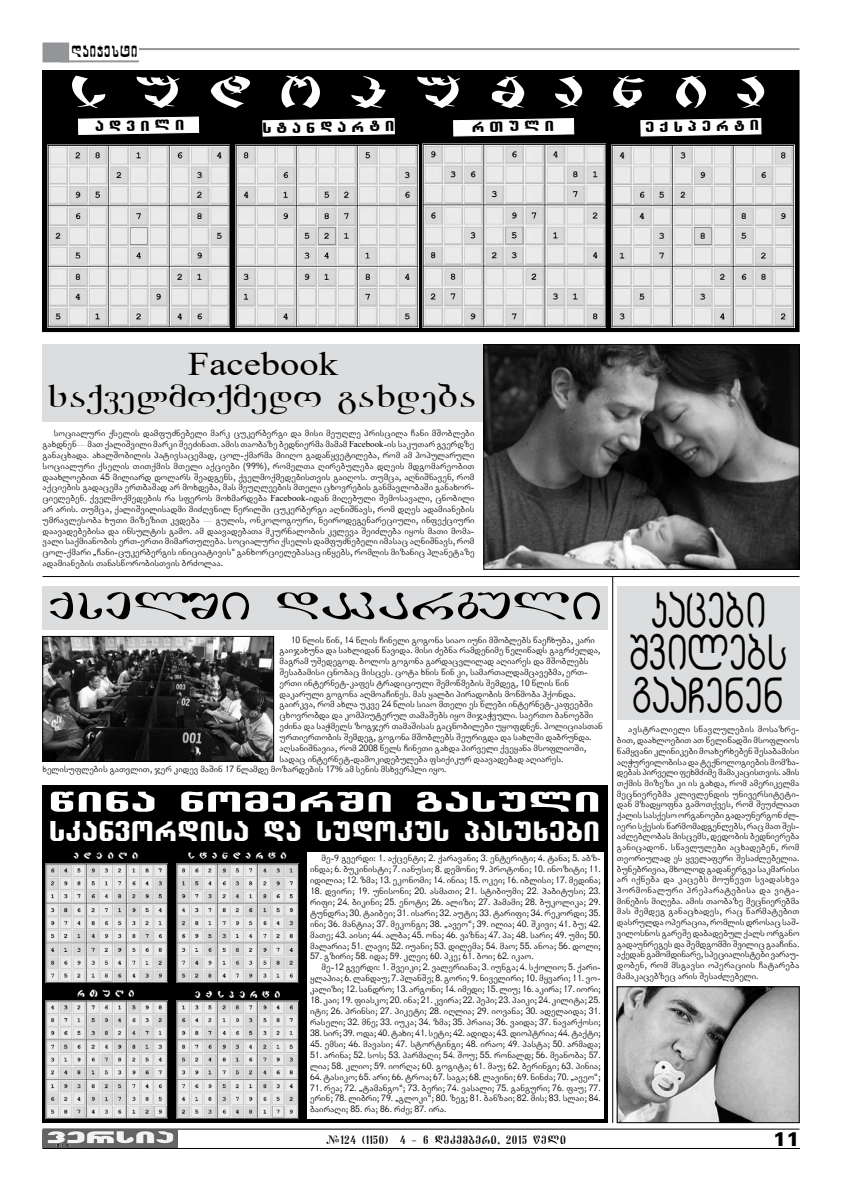
<style>
.page{position:relative;width:842px;height:1191px;background:#fff}
.page>*{position:absolute;margin:0;border:0;box-sizing:border-box;transform-origin:0 0}
.t1{font:49.1px/42.6px "Geo Avaza Mtavr";color:#000;text-align:center;scale:.77 1}
.t2{font:46.1px "GHINURI";color:#fff;scale:2.5 1}
.t3{font:34.5px "Phunji Mtavruli";color:#000;scale:1.51 1}
.t4{font:33px "Tamta";color:#000;scale:1.17 1}
.t5{font:33px "Times New Roman";color:#000;scale:1.17 1}
.t6{font:29.1px/29.1px "GEO Balav Mtavr";color:#fff;scale:1.82 1}
.t7{font:20px "USA Black";color:#000}
.t8{font:15px "GEO Balav Mtavr";color:#000;scale:1.2 1}
.t9{font:12px "Geo Gedi Mze";color:#000;scale:2 1}
.t10{font:10.2px "GHINURI";letter-spacing:.21em;color:#fff;scale:1.97 1}
.t11{font:10px "Dumba Mtavr";color:#000}
.t12{font:9.7px "GHINURI";letter-spacing:.21em;color:#fff;scale:2.13 1}
.t13{font:9.1px/10.9px "Kolhety Normal";color:#000;text-align:justify}
.t14{font:9px/10.7px "Kolhety Normal";letter-spacing:-.005em;color:#000;text-align:justify}
.s1{font-family:"Times New Roman"}
</style>
<div class="page">
<hr style="left:43px;top:1128px;width:756px;height:1px;background:#000">
<img style="left:43px;top:1130px;width:135px;height:17px">
<hr style="left:43px;top:1148px;width:757px;height:1px;background:#000">
<div style="left:42px;top:785px;width:566px;height:338px;background:#000"></div>
<img style="left:177px;top:864px;width:122px;height:118px">
<img style="left:45px;top:1000px;width:122px;height:118px">
<img style="left:177px;top:1000px;width:122px;height:118px">
<img style="left:45px;top:864px;width:122px;height:118px">
<div style="left:307px;top:852px;width:296px;height:266px;background:#fff"></div>
<div style="left:43px;top:70px;width:756px;height:261px;background:#000"></div>
<div style="left:42px;top:70px;width:757px;height:262px;border:1px solid #000"></div>
<img style="left:47px;top:144px;width:183px;height:184px">
<img style="left:235px;top:144px;width:183px;height:184px">
<img style="left:423px;top:144px;width:183px;height:184px">
<img style="left:612px;top:144px;width:182px;height:183px">
<svg style="left:78px;top:116px;width:121px;height:19px;background:#dbdbdb"></svg>
<svg style="left:262px;top:118px;width:133px;height:19px;background:#dadada"></svg>
<svg style="left:453px;top:118px;width:122px;height:19px;background:#d9d9d9"></svg>
<svg style="left:640px;top:118px;width:122px;height:19px;background:#d9d9d9"></svg>
<hr style="left:61px;top:60px;width:78px;height:2px;background:#939598">
<div style="left:43px;top:43px;width:26px;height:19px;background:#939598"></div>
<div style="left:42px;top:42px;width:27px;height:20px;border:1px solid #939598"></div>
<hr style="left:139px;top:48px;width:660px;height:2px;background:#939598">
<div style="left:43px;top:344px;width:441px;height:78px;background:#dcddde"></div>
<div style="left:43px;top:586px;width:565px;height:43px;background:#dcddde"></div>
<div style="left:617px;top:586px;width:182px;height:133px;background:#dcddde"></div>
<hr style="left:42px;top:576px;width:757px;height:1px;background:#000">
<img style="left:486px;top:346px;width:311px;height:221px">
<div style="left:484px;top:344px;width:315px;height:225px;border:1px solid #000"></div>
<img style="left:44px;top:638px;width:228px;height:121px">
<div style="left:42px;top:636px;width:232px;height:125px;border:1px solid #000"></div>
<img style="left:619px;top:988px;width:178px;height:133px">
<div style="left:617px;top:986px;width:182px;height:137px;border:1px solid #000"></div>
<hr style="left:612px;top:576px;width:1px;height:546px;background:#000">
<h3 class="t9" style="left:72px;top:43px;width:35px">DAIJESTI</h3>
<h2 class="t2" style="left:72px;top:74px;width:281px">S U D O K U M A N I A</h2>
<h3 class="t8" style="left:95px;top:117px;width:76px;rotate:-1deg">ADVILI</h3>
<h3 class="t8" style="left:262px;top:119px;width:112px;rotate:-1deg">STANDARTI</h3>
<h3 class="t8" style="left:472px;top:118px;width:70px;rotate:-1deg">RTULI</h3>
<h3 class="t8" style="left:645px;top:118px;width:96px;rotate:-1deg">EQSPERTI</h3>
<h3 class="t5" style="left:188px;top:340px;width:130px">Facebook</h3>
<h3 class="t4" style="left:48px;top:380px;width:369px">SAQVELMOQMEDO GAXDEBA</h3>
<p class="t14" style="left:43px;top:428px;width:434px;text-indent:11px">SOCIALURI QSELIS DAMFUZNEBELI MARK CUKERBERGI DA MISI MEURLE PRISCILA CANI MSOBLEBI GAXDNEN_ MAT QALISVILI MARKI SEEZINAT. AMIS TAOBAZE BEDNIERMA MAMAM <span class="s1">Facebook</span>-IS SAKUTAR GVERDZE GANACXADA. AXALSOBILIS PATIVSACEMAD, COL-QMARMA MIIRO GADAWYVETILEBA, ROM AM POPULARULI SOCIALURI QSELIS TITQMIS MTELI AQCIEBI (99%), ROMELTA RIREBULEBA DREIS MDGOMAREOBIT DAAXLOEBIT 45 MILIARD DOLARS SEADGENS, QVELMOQMEDEBISTVIS GAIROS. TUMCA, ARNISNAVEN, ROM AQCIEBIS GADACEMA ERTBASAD AR MOXDEBA, MAS MEURLEEBIS MTELI CXOVREBIS GANMAVLOBASI GANAXOR-CIELEBEN. QVELMOQMEDEBIS RA SFEROS MOXMARDEBA <span class="s1">Facebook</span>-IDAN MIREBULI SEMOSAVALI, CNOBILI AR ARIS. TUMCA, QALISVILISADMI MIZRVNIL WERILSI CUKERBERGI ARNISNAVS, ROM DRES ADAMIANEBIS UMRAVLESOBA XUTI MIZEZIT KVDEBA _ GULIS, ONKOLOGIURI, NEIRODEGENARECIULI, INFEQCIURI DAAVADEBEBISA DA INSULTIS GAMO. AM DAAVADEBATA MKURNALOBIS KVLEVA SEIZLEBA IYOS MATI MOMA-VALI SAQMIANOBIS ERT-ERTI MIMARTULEBA. SOCIALURI QSELIS DAMFUZNEBELI IMASAC ARNISNAVS, ROM COL-QMARI `CANI-CUKERBERGIS INICIATIVIS~ GANXORCIELEBASAC IWYEBS, ROMLIS MIZANIC PLANETAZE ADAMIANEBIS TANASWOROBISTVIS BRZOLAA.</p>
<h3 class="t3" style="left:48px;top:586px;width:369px">QSELSI DAKARGULI</h3>
<p class="t14" style="left:291px;top:635px;width:305px">10 WLIS WIN, 14 WLIS CINELI GOGONA SIAO IUNI MSOBLEBS WAECXUBA, KARI</p>
<p class="t14" style="left:280px;top:646px;width:322px">GAIJAXUNA DA SAXLIDAN WAVIDA. MISI ZEBNA RAMDENIME WELIWADS GAGRZELDA,</p>
<p class="t14" style="left:280px;top:656px;width:310px">MAGRAM USEDEGOD. BOLOS GOGONA GARDACVLILAD ARIARES DA MSOBLEBS</p>
<p class="t14" style="left:280px;top:667px;width:310px">SESABAMISI CNOBAC MISCES. COTA XNIS WIN KI, SAMARTALDAMCAVEBMA, ERT-</p>
<p class="t14" style="left:280px;top:678px;width:291px">ERTI INTERNET-KAFES TRADICIULI SEMOWMEBIS SEMDEG, 10 WLIS WIN</p>
<p class="t14" style="left:280px;top:689px;width:298px">DAKARULI GOGONA ARMOACINES. MAS YALBI PIRADOBIS MOWMOBA HQONDA.</p>
<p class="t14" style="left:280px;top:700px;width:315px">GAIRKVA, ROM AXLA UKVE 24 WLIS SIAO MTELI ES WLEBI INTERNET-KAFEEBSI</p>
<p class="t14" style="left:280px;top:710px;width:315px">CXOVROBDA DA KOMPIUTERUL TAMASEBS IYO MIJAWVULI. SAERTO BANOEBSI</p>
<p class="t14" style="left:280px;top:721px;width:325px">EZINA DA SAWMELS ZOGJER TAMASISAS GACNOBILEBI UYOFDNEN. POLICIASTAN</p>
<p class="t14" style="left:280px;top:732px;width:314px">URTIERTOBIS SEMDEG, GOGONA MSOBLEBS SEURIGDA DA SAXLSI DABRUNDA.</p>
<p class="t14" style="left:280px;top:743px;width:308px">ARSANISNAVIA, ROM 2008 WELS CINETI GAXDA PIRVELI QVEYANA MSOFLIOSI,</p>
<p class="t14" style="left:280px;top:754px;width:285px">SADAC INTERNET-DAMOKIDEBULEBA FSIQIKUR DAAVADEBAD ARIARES.</p>
<p class="t14" style="left:42px;top:764px;width:406px">XELISUFLEBIS GATVLIT, JER KIDEV MASIN 17 WLAMDE MOZARDEBIS 17% AM SENIS MSXVERPLI IYO.</p>
<h3 class="t6" style="left:48px;top:787px;width:305px">WINA NOMERSI GASULI<br>SKANVORDISA DA SUDOKUS PASUXEBI</h3>
<p class="t12" style="left:189px;top:851px;width:48px">STANDARTI</p>
<p class="t12" style="left:74px;top:851px;width:32px">ADVILI</p>
<p class="t13" style="left:310px;top:853px;width:292px;text-indent:11px">ME-9 GVERDI: 1. AQCENTI; 2. QARAVANI; 3. ENTERITI; 4. TANA; 5. ABZ-INDA; 6. BUKINISTI; 7. IANUSI; 8. DEMONI; 9. PROTONI; 10. INOZITI; 11.<br>IDILIA; 12. ZMA; 13. EKONOMI; 14. INIA; 15. OKEI; 16. IBLISI; 17. MEDINA;</p>
<p class="t13" style="left:310px;top:886px;width:292px">18. DVIRI; 19. UNISONI; 20. ASMATI; 21. STIBIUMI; 22. HABITUSI; 23.<br>RIFI; 24. BIKINI; 25. ENOTI; 26. ALIZI; 27. HAMAMI; 28. BUKOLIKA; 29.<br>TUNDRA; 30. TAIBEI; 31. ISARI; 32. AUTI; 33. TARIFI; 34. REKORDI; 35.<br>INI; 36. MANTIA; 37. MEKONGI; 38. `AVEO~; 39. ILIA; 40. SKIVI; 41. BU; 42.<br>MATE; 43. AISI; 44. ALBA; 45. ONA; 46. VAZNA; 47. PA; 48. SARI; 49. UMI; 50.<br>MALARIA; 51. LAVI; 52. IUANI; 53. DILEMA; 54. MAO; 55. ANOA; 56. DOLI;</p>
<p class="t13" style="left:310px;top:951px;width:225px">57. GZIRI; 58. IDA; 59. KLEI; 60. PKE; 61. BOI; 62. IKAO.</p>
<p class="t13" style="left:321px;top:962px;width:281px">ME-12 GVERDI: 1. SVEIKI; 2. VALERIANA; 3. IUNGA; 4. SQOLIO; 5. QARI-</p>
<p class="t13" style="left:310px;top:973px;width:292px">YLAPIA; 6. LANDAU; 7. PLANSE; 8. GORI; 9. NIVELIRI; 10. MYVARI; 11. VO-</p>
<p class="t13" style="left:310px;top:984px;width:292px">KALIZI; 12. SANDRO; 13. ARGONI; 14. IMEDI; 15. LIU; 16. AKIRA; 17. IORI;</p>
<p class="t13" style="left:310px;top:995px;width:292px">18. KAI; 19. FIASKO; 20. INA; 21. KVIRA; 22. PEPI; 23. PAIKI; 24. KILITA; 25.<br>ITI; 26. PRINSI; 27. PIKETI; 28. IRLIA; 29. IOVANA; 30. ADELAIDA; 31.<br>RASELI; 32. MNE; 33. IUKA; 34. ZMA; 35. PRAIA; 36. VAIDA; 37. NAVARQOSI;</p>
<p class="t13" style="left:310px;top:1028px;width:292px">38. SIR; 39. ODA; 40. TAXI; 41. SETI; 42. ADIDA; 43. DIOPTRIA; 44. TAQTI;</p>
<p class="t13" style="left:310px;top:1039px;width:292px">45. EMSI; 46. MAVASI; 47. STORTINGI; 48. IRAO; 49. PASTA; 50. ARMADA;</p>
<p class="t13" style="left:310px;top:1050px;width:292px">51. ARINA; 52. SOS; 53. PARMARI; 54. SOU; 55. RONALD; 56. MEANOBA; 57.<br>LIA; 58. KLIO; 59. IORRA; 60. GOGITA; 61. MAU; 62. BERINGI; 63. PINIA;</p>
<p class="t13" style="left:310px;top:1071px;width:292px">64. TASIKO; 65. ARI; 66. TROA; 67. SAGA; 68. LAVINI; 69. NINZA; 70. `AVEO~;</p>
<p class="t13" style="left:310px;top:1082px;width:292px">71. REA; 72. `TAMANGO~; 73. BERI; 74. VASALI; 75. GANGURI; 76. FAU; 77.<br>ERIN; 78. LIBRI; 79. `GLOKI~; 80. ZEG; 81. BANZAI; 82. MIS; 83. SLAI; 84.<br>BAIRARI; 85. RA; 86. RZE; 87. IRA.</p>
<p class="t10" style="left:78px;top:989px;width:31px">RTULI</p>
<p class="t10" style="left:195px;top:990px;width:45px">EQSPERTI</p>
<h1 class="t1" style="left:629px;top:591px;width:208px">KACEBI<br>SVILEBS<br>GAACENEN</h1>
<p class="t14" style="left:617px;top:724px;width:184px;text-indent:11px">AVSTRALIELI SWAVLULEBIS MOSAZRE-BIT, DAAXLOEBIT AT WELIWADSI MSOFLIOS WAMYVANI KLINIKEBI MOAXERXEBEN SESABAMISI ARWURVILOBISA DA TEQNOLOGIEBIS MOMZA-DEBAS PIRVELI FEXMZIME MAMAKACISTVIS. AMIS TQMIS MIZEZI KI IS GAXDA, ROM AMERIKELMA MECNIEREBMA KLIVLENDIS UNIVERSITETI-DAN MZADYOFNA GAMOTQVES, ROM SEUZLIAT QALIS SASQESO ORGANOEBI GADAUNERGON ZL-IERI SQESIS WARMOMADGENLEBS, RAC MAT SES-AZLEBLOBAS MISCEMS, DEDOBIS BEDNIEREBA GANICADON. SWAVLULEBI ACXADEBEN, ROM TEORIULAD ES YVELAFERI SESAZLEBELIA.<br>BUNEBRIVIA, MXOLOD GADANERGVA SAKMARISI AR IQNEBA DA KACEBS MOUWEVT SVADASXVA HORMONALURI PREPARATEBISA DA VITA-MINEBIS MIREBA. AMIS TAOBAZE MECNIEREBMA MAS SEMDEG GANACXADES, RAC WARMATEBIT DASRULDA OPERACIA, ROMLIS DROSAC SAS-VILOSNOS GARESE DABADEBUL QALS ORGANO GADAUNREGES DA SEMDGOMSI SVILIC GAACINA.<br>AQEDAN GAMOMDINARE, SPECIALISTEBI VARAU-DOBEN, ROM MSGAVSI OPERACIIS CATAREBA MAMAKACEBZEC ARIS SESAZLEBELI.</p>
<p class="t11" style="left:326px;top:1134px;width:242px">#124 (1150) 4 _ 6 DEKEMBERI, 2015 WELI</p>
<h3 class="t7" style="left:773px;top:1126px;width:28px">11</h3>
</div>
